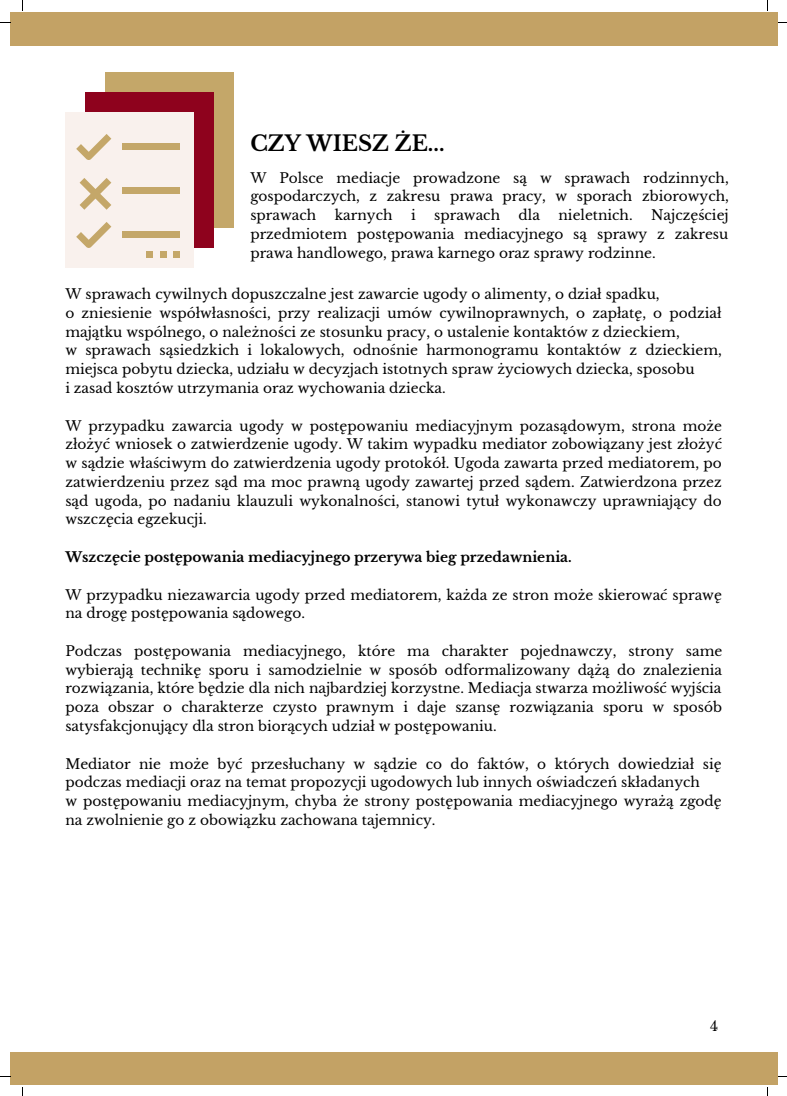
<style>
.page{position:relative;width:787px;height:1096px;background:#fff}
.page>*{position:absolute;margin:0;border:0;box-sizing:border-box;transform-origin:0 0}
.t1{font:700 21.25px "Libre Baskerville";color:#000}
.t2{font:13.75px/18.8px "Libre Baskerville";color:#000}
.t3{font:700 13.75px "Libre Baskerville";color:#000}
</style>
<div class="page">
<div style="left:10px;top:12px;width:768px;height:33px;background:#c3a265"></div>
<div style="left:10px;top:1052px;width:768px;height:32px;background:#c3a265"></div>
<div style="left:106px;top:72px;width:128px;height:156px;background:#c4a769"></div>
<div style="left:85px;top:92px;width:129px;height:156px;background:#8e021d"></div>
<div style="left:65px;top:113px;width:128px;height:155px;background:#f9f1ed"></div>
<svg style="left:76px;top:134px;width:35px;height:26px"></svg>
<svg style="left:76px;top:222px;width:35px;height:26px"></svg>
<svg style="left:80px;top:178px;width:31px;height:32px"></svg>
<div style="left:122px;top:143px;width:58px;height:7px;background:#c4a769"></div>
<div style="left:122px;top:187px;width:58px;height:7px;background:#c4a769"></div>
<div style="left:122px;top:231px;width:58px;height:7px;background:#c4a769"></div>
<div style="left:173px;top:251px;width:7px;height:7px;background:#c4a769"></div>
<div style="left:160px;top:251px;width:6px;height:7px;background:#c4a769"></div>
<div style="left:146px;top:251px;width:7px;height:7px;background:#c4a769"></div>
<p class="t1" style="left:250px;top:131px;width:196px">CZY WIESZ ŻE...</p>
<p class="t2" style="left:250px;top:168px;width:480px;text-align:justify">W Polsce mediacje prowadzone są w sprawach rodzinnych, gospodarczych, z zakresu prawa pracy, w sporach zbiorowych, sprawach</p>
<p class="t2" style="left:335px;top:206px;width:59px">karnych</p>
<p class="t2" style="left:411px;top:206px;width:6px">i</p>
<p class="t2" style="left:434px;top:206px;width:67px">sprawach</p>
<p class="t2" style="left:519px;top:206px;width:23px">dla</p>
<p class="t2" style="left:558px;top:206px;width:76px">nieletnich.</p>
<p class="t2" style="left:250px;top:206px;width:480px;text-align:justify;text-indent:401px">Najczęściej przedmiotem postępowania mediacyjnego są sprawy z zakresu prawa handlowego, prawa karnego oraz sprawy rodzinne.</p>
<p class="t2" style="left:65px;top:285px;width:596px">W sprawach cywilnych dopuszczalne jest zawarcie ugody o alimenty, o dział spadku,</p>
<p class="t2" style="left:65px;top:304px;width:658px">o zniesienie współwłasności, przy realizacji umów cywilnoprawnych, o zapłatę, o podział majątku wspólnego, o należności ze stosunku pracy, o ustalenie kontaktów z dzieckiem,</p>
<p class="t2" style="left:65px;top:341px;width:658px">w sprawach sąsiedzkich i lokalowych, odnośnie harmonogramu kontaktów z dzieckiem, miejsca pobytu dziecka, udziału w decyzjach istotnych spraw życiowych dziecka, sposobu</p>
<p class="t2" style="left:65px;top:379px;width:382px">i zasad kosztów utrzymania oraz wychowania dziecka.</p>
<p class="t2" style="left:65px;top:416px;width:658px;text-align:justify">W przypadku zawarcia ugody w postępowaniu mediacyjnym pozasądowym, strona może złożyć wniosek o zatwierdzenie ugody. W takim wypadku mediator zobowiązany jest złożyć w sądzie właściwym do zatwierdzenia ugody protokół. Ugoda zawarta przed mediatorem, po zatwierdzeniu przez sąd ma moc prawną ugody zawartej przed sądem. Zatwierdzona przez sąd ugoda, po nadaniu klauzuli wykonalności, stanowi tytuł wykonawczy uprawniający do wszczęcia egzekucji.</p>
<p class="t3" style="left:65px;top:548px;width:508px">Wszczęcie postępowania mediacyjnego przerywa bieg przedawnienia.</p>
<p class="t2" style="left:65px;top:585px;width:658px">W przypadku niezawarcia ugody przed mediatorem, każda ze stron może skierować sprawę na drogę postępowania sądowego.</p>
<p class="t2" style="left:65px;top:641px;width:658px;text-align:justify">Podczas postępowania mediacyjnego, które ma charakter pojednawczy, strony same wybierają technikę sporu i samodzielnie w sposób odformalizowany dążą do znalezienia rozwiązania, które będzie dla nich najbardziej korzystne. Mediacja stwarza możliwość wyjścia poza obszar o charakterze czysto prawnym i daje szansę rozwiązania sporu w sposób satysfakcjonujący dla stron biorących udział w postępowaniu.</p>
<p class="t2" style="left:65px;top:754px;width:658px">Mediator nie może być przesłuchany w sądzie co do faktów, o których dowiedział się podczas mediacji oraz na temat propozycji ugodowych lub innych oświadczeń składanych</p>
<p class="t2" style="left:65px;top:791px;width:658px">w postępowaniu mediacyjnym, chyba że strony postępowania mediacyjnego wyrażą zgodę na zwolnienie go z obowiązku zachowana tajemnicy.</p>
<p class="t2" style="left:710px;top:1016px;width:10px">4</p>
</div>
